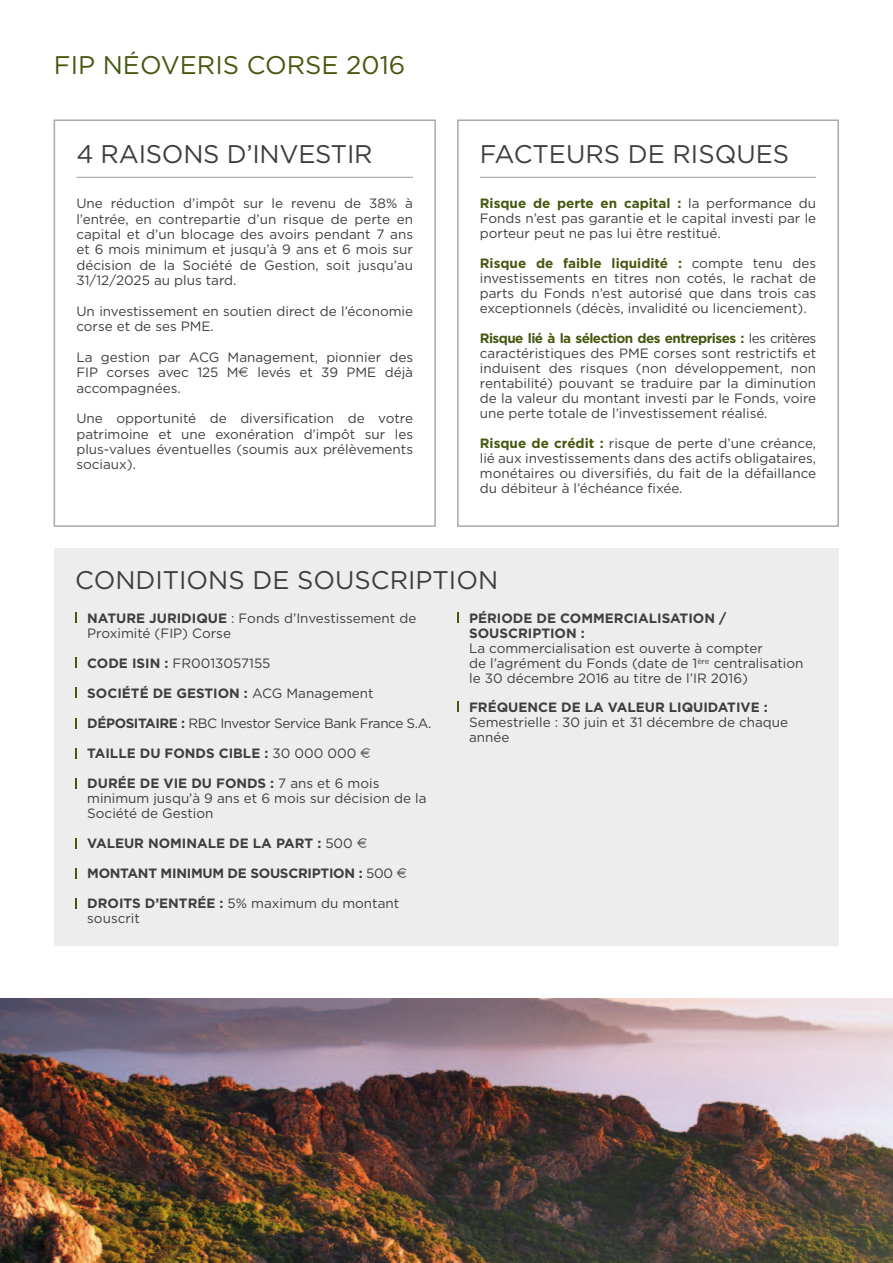
<style>
.page{position:relative;width:893px;height:1263px;background:#fff}
.page>*{position:absolute;margin:0;border:0;box-sizing:border-box;transform-origin:0 0}
.t1{font:25.5px "Gotham";color:#3e3e40}
.t2{font:25.5px "Gotham";color:#475710}
.t3{font:13.5px/15px "Gotham";color:#3e3e40;text-align:justify}
.t4{font:700 13.5px/15px "Gotham";color:#3e3e40}
.t5{font:13.5px "Gotham";letter-spacing:-.03em;color:#3e3e40}
.t6{font:700 13.5px "Gotham";letter-spacing:-.02em;color:#3e3e40}
.s1{font-family:"Euro Collection"}
.s2{font-weight:700;color:#475710}
.s3{font-weight:700}
.s4{font-weight:400}
.s5{font-family:"Euro Collection";font-weight:400}
</style>
<div class="page">
<hr style="left:76px;top:177px;width:337px;height:1px;background:#9d9ea0">
<div style="left:54px;top:119px;width:382px;height:408px;border:2px solid #a7a9ab"></div>
<hr style="left:480px;top:177px;width:336px;height:1px;background:#9d9ea0">
<div style="left:457px;top:119px;width:382px;height:408px;border:2px solid #a7a9ab"></div>
<div style="left:54px;top:591px;width:785px;height:354px;background:#ededee"></div>
<svg style="left:75px;top:613px;width:2px;height:10px"></svg>
<svg style="left:75px;top:658px;width:2px;height:10px"></svg>
<svg style="left:75px;top:688px;width:2px;height:10px"></svg>
<svg style="left:75px;top:718px;width:2px;height:10px"></svg>
<svg style="left:75px;top:748px;width:2px;height:10px"></svg>
<svg style="left:75px;top:778px;width:2px;height:10px"></svg>
<svg style="left:75px;top:838px;width:2px;height:10px"></svg>
<svg style="left:75px;top:868px;width:2px;height:10px"></svg>
<svg style="left:75px;top:898px;width:2px;height:10px"></svg>
<div style="left:54px;top:548px;width:785px;height:48px;background:#ededee"></div>
<img style="left:0;top:999px;width:893px;height:264px">
<h1 class="t2" style="left:54px;top:49px;width:353px">FIP NÉOVERIS CORSE 2016</h1>
<h1 class="t1" style="left:76px;top:137px;width:298px">4 RAISONS D’INVESTIR</h1>
<p class="t3" style="left:76px;top:195px;width:338px;line-height:15.5px">Une réduction d’impôt sur le revenu de 38% à l’entrée, en contrepartie d’un risque de perte en capital et d’un blocage des avoirs pendant 7 ans et 6 mois minimum et jusqu’à 9 ans et 6 mois sur décision de la Société de Gestion, soit jusqu’au 31/12/2025 au plus tard.</p>
<p class="t3" style="left:76px;top:303px;width:338px;line-height:15.5px">Un investissement en soutien direct de l’économie corse et de ses PME.</p>
<p class="t3" style="left:76px;top:349px;width:338px;line-height:15.5px">La gestion par ACG Management, pionnier des FIP corses avec 125 M<span class="s1">E</span> levés et 39 PME déjà accompagnées.</p>
<p class="t3" style="left:76px;top:410px;width:338px;line-height:15.5px">Une opportunité de diversification de votre patrimoine et une exonération d’impôt sur les plus-values éventuelles (soumis aux prélèvements sociaux).</p>
<h1 class="t1" style="left:480px;top:137px;width:311px">FACTEURS DE RISQUES</h1>
<p class="t3" style="left:480px;top:196px;width:338px"><span class="s2">Risque de perte en capital :</span> la performance du Fonds n’est pas garantie et le capital investi par le porteur peut ne pas lui être restitué.</p>
<p class="t3" style="left:480px;top:256px;width:338px"><span class="s2">Risque de faible liquidité :</span> compte tenu des investissements en titres non cotés, le rachat de parts du Fonds n’est autorisé que dans trois cas exceptionnels (décès, invalidité ou licenciement).</p>
<p class="t3" style="left:480px;top:331px;width:338px"><span class="s2">Risque lié à la sélection des entreprises :</span> les critères caractéristiques des PME corses sont restrictifs et induisent des risques (non développement, non rentabilité) pouvant se traduire par la diminution de la valeur du montant investi par le Fonds, voire une perte totale de l’investissement réalisé.</p>
<p class="t3" style="left:480px;top:436px;width:338px"><span class="s2">Risque de crédit :</span> risque de perte d’une créance, lié aux investissements dans des actifs obligataires, monétaires ou diversifiés, du fait de la défaillance du débiteur à l’échéance fixée.</p>
<h1 class="t1" style="left:75px;top:564px;width:424px">CONDITIONS DE SOUSCRIPTION</h1>
<p class="t3" style="left:87px;top:611px;width:331px"><span class="s3">NATURE JURIDIQUE</span> : Fonds d’Investissement de<br>Proximité (FIP) Corse</p>
<p class="t3" style="left:87px;top:656px;width:185px"><span class="s3">CODE ISIN :</span> FR0013057155</p>
<p class="t4" style="left:87px;top:686px;width:288px">SOCIÉTÉ DE GESTION : <span class="s4">ACG Management</span></p>
<p class="t5" style="left:87px;top:715px;width:346px"><span class="s3">DÉPOSITAIRE :</span> RBC Investor Service Bank France S.A.</p>
<p class="t4" style="left:87px;top:746px;width:285px">TAILLE DU FONDS CIBLE : <span class="s4">30 000 000</span> <span class="s5">E</span></p>
<p class="t3" style="left:87px;top:776px;width:341px;text-align:left"><span class="s3">DURÉE DE VIE DU FONDS :</span> 7 ans et 6 mois minimum jusqu’à 9 ans et 6 mois sur décision de la<br>Société de Gestion</p>
<p class="t4" style="left:87px;top:836px;width:282px">VALEUR NOMINALE DE LA PART : <span class="s4">500</span> <span class="s5">E</span></p>
<p class="t6" style="left:87px;top:864px;width:321px">MONTANT MINIMUM DE SOUSCRIPTION : <span class="s4">500</span> <span class="s5">E</span></p>
<p class="t3" style="left:87px;top:896px;width:314px"><span class="s3">DROITS D’ENTRÉE :</span> 5% maximum du montant souscrit</p>
<p class="t4" style="left:469px;top:611px;width:259px">PÉRIODE DE COMMERCIALISATION /<br>SOUSCRIPTION :</p>
<p class="t3" style="left:469px;top:641px;width:336px;text-align:left">La commercialisation est ouverte à compter<br>de l’agrément du Fonds (date de 1<sup>ère</sup> centralisation le 30 décembre 2016 au titre de l’IR 2016)</p>
<p class="t4" style="left:469px;top:699px;width:300px">FRéQUENCE DE LA VALEUR LIQUIDATIVE :</p>
<p class="t3" style="left:469px;top:714px;width:321px">Semestrielle : 30 juin et 31 décembre de chaque année</p>
</div>
